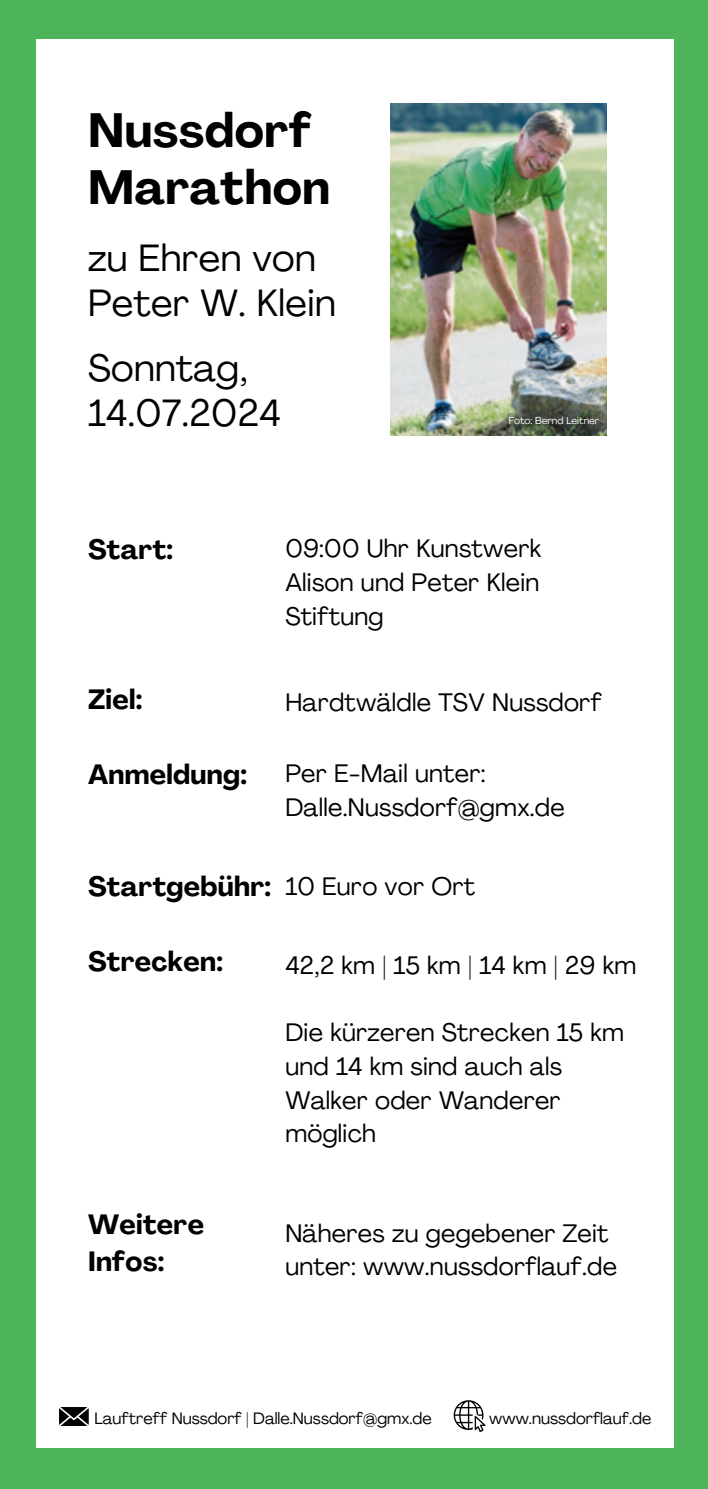
<style>
.page{position:relative;width:708px;height:1489px;background:#fff}
.page>*{position:absolute;margin:0;border:0;box-sizing:border-box;transform-origin:0 0}
.t1{font:700 47.5px/56.2px "Agrandir";letter-spacing:.01em;color:#000}
.t2{font:37.5px/45px "Agrandir";letter-spacing:.01em;color:#000}
.t3{font:700 27.5px/37.5px "Agrandir";letter-spacing:.01em;color:#000}
.t4{font:25px/33.8px "Agrandir";letter-spacing:.01em;color:#000}
.t5{font:16.25px "Agrandir";color:#000}
.t6{font:10px "Agrandir";color:#fff}
</style>
<div class="page">
<div style="left:0;top:0;width:707px;height:1489px;background:#4db45a"></div>
<div style="left:36px;top:40px;width:637px;height:1408px;background:#fff"></div>
<svg style="left:59px;top:1407px;width:30px;height:19px"></svg>
<svg style="left:453px;top:1400px;width:32px;height:32px"></svg>
<img style="left:390px;top:103px;width:216px;height:332px">
<h1 class="t1" style="left:88px;top:107px;width:243px">Nussdorf<br>Marathon</h1>
<h2 class="t2" style="left:88px;top:239px;width:249px">zu Ehren von<br>Peter W. Klein</h2>
<h2 class="t2" style="left:88px;top:349px;width:194px">Sonntag,<br>14.07.2024</h2>
<p class="t6" style="left:508px;top:417px;width:92px">Foto: Bernd Leitner</p>
<h3 class="t3" style="left:88px;top:533px;width:87px">Start:</h3>
<h4 class="t4" style="left:285px;top:534px;width:257px;text-align:justify">09:00 Uhr Kunstwerk Alison und Peter Klein Stiftung</h4>
<h3 class="t3" style="left:88px;top:683px;width:56px">Ziel:</h3>
<h3 class="t3" style="left:88px;top:758px;width:160px">Anmeldung:</h3>
<h4 class="t4" style="left:285px;top:688px;width:318px">Hardtwäldle TSV Nussdorf</h4>
<h4 class="t4" style="left:285px;top:759px;width:281px">Per E-Mail unter:<br>Dalle.Nussdorf@gmx.de</h4>
<h3 class="t3" style="left:88px;top:870px;width:185px">Startgebühr:</h3>
<h4 class="t4" style="left:285px;top:871px;width:191px">10 Euro vor Ort</h4>
<h3 class="t3" style="left:88px;top:945px;width:136px">Strecken:</h3>
<h4 class="t4" style="left:285px;top:950px;width:352px">42,2 km | 15 km | 14 km | 29 km</h4>
<h4 class="t4" style="left:285px;top:1018px;width:340px">Die kürzeren Strecken 15 km und 14 km sind auch als<br>Walker oder Wanderer möglich</h4>
<h3 class="t3" style="left:88px;top:1208px;width:118px">Weitere<br>Infos:</h3>
<p class="t4" style="left:285px;top:1218px;width:333px">Näheres zu gegebener Zeit unter: www.nussdorflauf.de</p>
<h4 class="t5" style="left:94px;top:1412px;width:338px">Lauftreff Nussdorf | Dalle.Nussdorf@gmx.de</h4>
<p class="t5" style="left:489px;top:1412px;width:164px">www.nussdorflauf.de</p>
</div>
